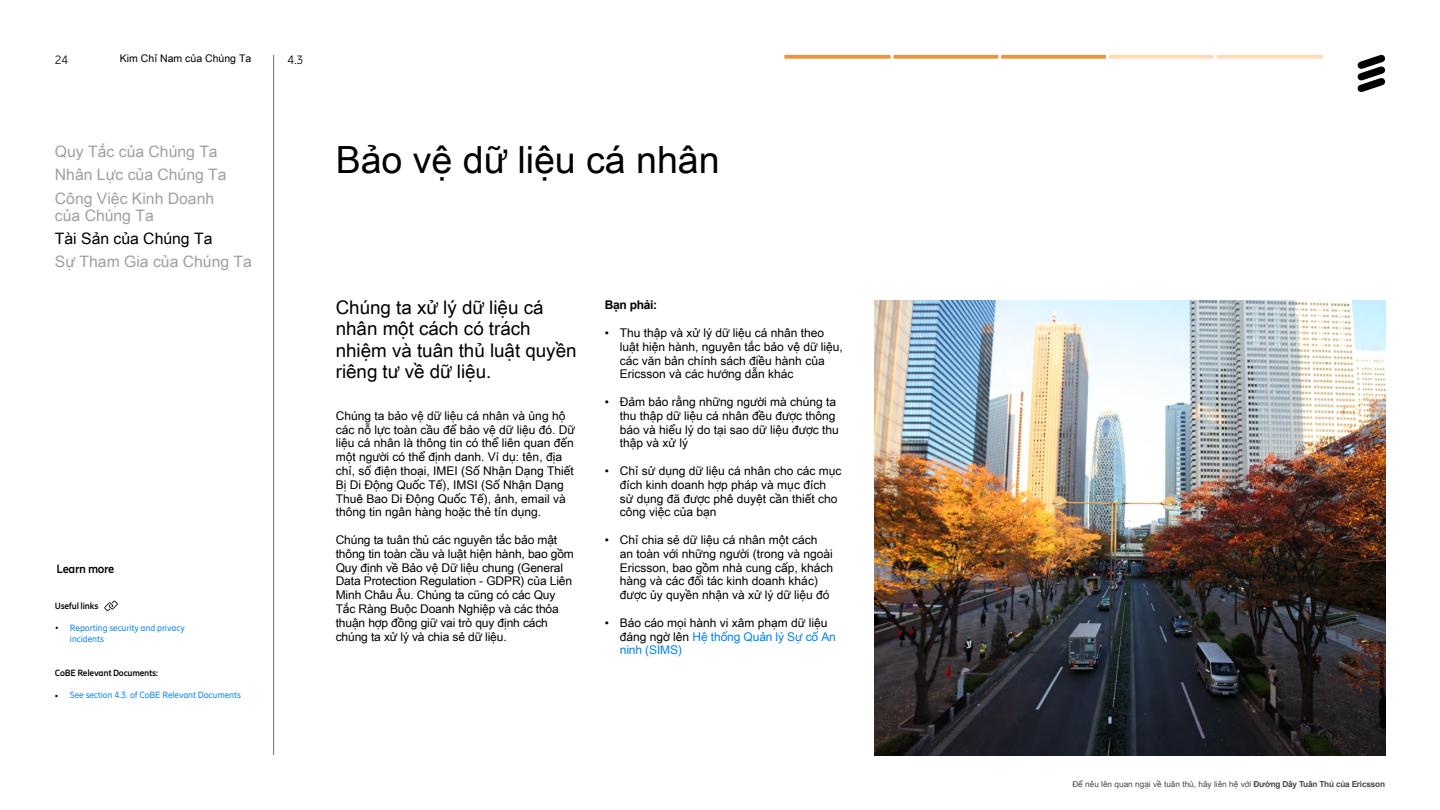
<style>
.page{position:relative;width:1440px;height:810px;background:#fff}
.page>*{position:absolute;margin:0;border:0;box-sizing:border-box;transform-origin:0 0}
.t1{font:37.5px "Arial Unicode MS";color:#000}
.t2{font:18.75px/21.6px "Arial Unicode MS";color:#000}
.t3{font:15.75px/23.2px "Arial Unicode MS";color:#a0a0a0}
.t4{font:15.75px "Arial Unicode MS";color:#000}
.t5{font:12px/13.8px "Arial Unicode MS";color:#000}
.t6{font:700 12px "Ericsson Hilda";letter-spacing:-.025em;color:#000}
.t7{font:700 12px "Arial";letter-spacing:-.025em;color:#000}
.t8{font:300 12px "Ericsson Hilda";color:#000}
.t9{font:10.5px "Arial Unicode MS";color:#000}
.t10{font:9px/10.8px "Ericsson Hilda";letter-spacing:-.01em;color:#0082f0}
.t11{font:700 9px "Ericsson Hilda";letter-spacing:-.025em;color:#000}
.t12{font:8.25px "Arial Unicode MS";color:#484848}
.s1{color:#000}
.s2{font-family:"Minion Pro";color:#000}
.s3{color:#0082f0}
.s4{font-family:"Arial";font-weight:700}
</style>
<div class="page">
<svg style="left:1358px;top:55px;width:27px;height:37px"></svg>
<svg style="left:784px;top:55px;width:107px;height:4px"></svg>
<svg style="left:894px;top:55px;width:104px;height:4px"></svg>
<svg style="left:1001px;top:55px;width:105px;height:4px"></svg>
<svg style="left:1109px;top:55px;width:105px;height:4px"></svg>
<svg style="left:1217px;top:55px;width:106px;height:4px"></svg>
<hr style="left:273px;top:55px;width:1px;height:700px;background:#727272">
<img style="left:874px;top:300px;width:511px;height:455px">
<svg style="left:104px;top:601px;width:14px;height:10px"></svg>
<p class="t9" style="left:120px;top:51px;width:133px">Kim Chỉ Nam của Chúng Ta</p>
<p class="t8" style="left:55px;top:53px;width:15px">24</p>
<p class="t8" style="left:288px;top:53px;width:17px">4.3</p>
<h3 class="t3" style="left:55px;top:140px;width:173px">Quy Tắc của Chúng Ta<br>Nhân Lực của Chúng Ta<br>Công Việc Kinh Doanh</h3>
<h3 class="t3" style="left:55px;top:203px;width:100px">của Chúng Ta</h3>
<h3 class="t4" style="left:55px;top:227px;width:159px">Tài Sản của Chúng Ta</h3>
<h3 class="t3" style="left:55px;top:250px;width:199px">Sự Tham Gia của Chúng Ta</h3>
<p class="t6" style="left:56px;top:562px;width:60px">Learn more</p>
<p class="t11" style="left:55px;top:601px;width:45px">Useful links</p>
<p class="t10" style="left:70px;top:622px;width:116px;text-indent:-15px"><span class="s1">•</span> Reporting security and privacy incidents</p>
<p class="t11" style="left:55px;top:668px;width:105px">CoBE Relevant Documents:</p>
<p class="t10" style="left:55px;top:689px;width:187px"><span class="s2">•</span> See section 4.3. of CoBE Relevant Documents</p>
<h1 class="t1" style="left:336px;top:132px;width:385px">Bảo vệ dữ liệu cá nhân</h1>
<h2 class="t2" style="left:336px;top:296px;width:242px">Chúng ta xử lý dữ liệu cá nhân một cách có trách nhiệm và tuân thủ luật quyền riêng tư về dữ liệu.</h2>
<p class="t5" style="left:336px;top:408px;width:241px">Chúng ta bảo vệ dữ liệu cá nhân và ủng hộ các nỗ lực toàn cầu để bảo vệ dữ liệu đó. Dữ liệu cá nhân là thông tin có thể liên quan đến một người có thể định danh. Ví dụ: tên, địa chỉ, số điện thoại, IMEI (Số Nhận Dạng Thiết Bị Di Động Quốc Tế), IMSI (Số Nhận Dạng Thuê Bao Di Động Quốc Tế), ảnh, email và thông tin ngân hàng hoặc thẻ tín dụng.</p>
<p class="t5" style="left:336px;top:533px;width:240px">Chúng ta tuân thủ các nguyên tắc bảo mật thông tin toàn cầu và luật hiện hành, bao gồm Quy định về Bảo vệ Dữ liệu chung (General Data Protection Regulation - GDPR) của Liên Minh Châu Âu. Chúng ta cũng có các Quy Tắc Ràng Buộc Doanh Nghiệp và các thỏa thuận hợp đồng giữ vai trò quy định cách chúng ta xử lý và chia sẻ dữ liệu.</p>
<p class="t7" style="left:605px;top:297px;width:54px">Bạn phải:</p>
<p class="t5" style="left:620px;top:326px;width:224px;text-indent:-15px">• Thu thập và xử lý dữ liệu cá nhân theo luật hiện hành, nguyên tắc bảo vệ dữ liệu, các văn bản chính sách điều hành của Ericsson và các hướng dẫn khác</p>
<p class="t5" style="left:620px;top:395px;width:220px;text-indent:-15px">• Đảm bảo rằng những người mà chúng ta thu thập dữ liệu cá nhân đều được thông báo và hiểu lý do tại sao dữ liệu được thu thập và xử lý</p>
<p class="t5" style="left:620px;top:464px;width:223px;text-indent:-15px">• Chỉ sử dụng dữ liệu cá nhân cho các mục đích kinh doanh hợp pháp và mục đích sử dụng đã được phê duyệt cần thiết cho công việc của bạn</p>
<p class="t5" style="left:620px;top:533px;width:215px;text-indent:-15px">• Chỉ chia sẻ dữ liệu cá nhân một cách an toàn với những người (trong và ngoài Ericsson, bao gồm nhà cung cấp, khách hàng và các đối tác kinh doanh khác) được ủy quyền nhận và xử lý dữ liệu đó</p>
<p class="t5" style="left:620px;top:615px;width:218px;text-indent:-15px">• Báo cáo mọi hành vi xâm phạm dữ liệu đáng ngờ lên <span class="s3">Hệ thống Quản lý Sự cố An ninh (SIMS)</span></p>
<p class="t12" style="left:1072px;top:778px;width:314px">Để nêu lên quan ngại về tuân thủ, hãy liên hệ với <span class="s4">Đường Dây Tuân Thủ của Ericsson</span></p>
</div>
